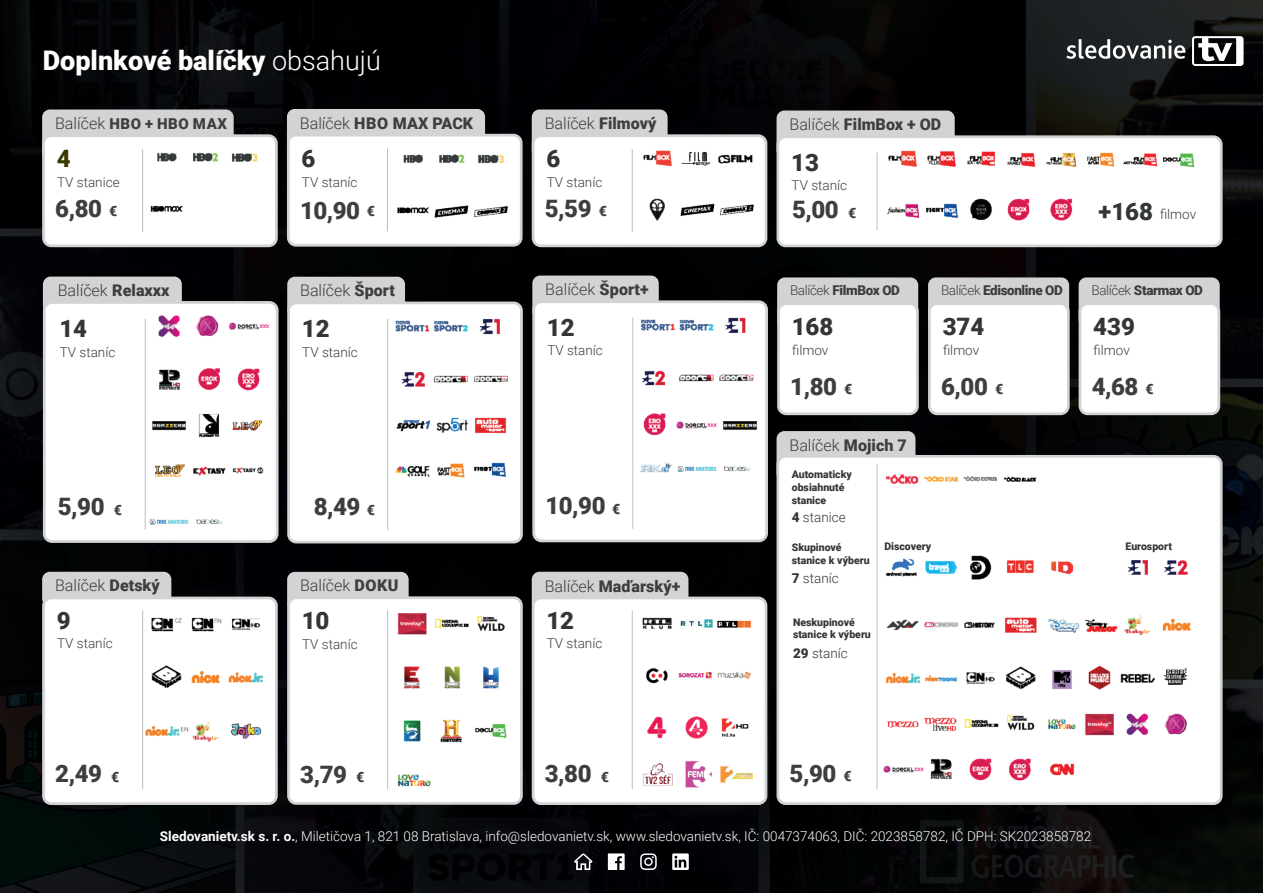
<style>
.page{position:relative;width:1263px;height:893px;background:#fff}
.page>*{position:absolute;margin:0;border:0;box-sizing:border-box;transform-origin:0 0}
.t1{font:900 27px "Roboto";color:#fff}
.t2{font:900 24px "Roboto";letter-spacing:-.02em;color:#3e3e3f}
.t3{font:900 24px "Roboto";color:#333638}
.t4{font:900 24px "Roboto";color:#3b3900}
.t5{font:300 16.05px "Roboto";color:#3e3e3f}
.t6{font:900 16.05px "Roboto";color:#3e3e3f}
.t7{font:900 15px "Roboto";letter-spacing:.035em;color:#3e3e3f}
.t8{font:900 14.1px "Roboto";color:#3e3e3f}
.t9{font:300 13.5px "Roboto";color:#fff}
.t10{font:300 13.5px "Roboto";color:#3e3e3f}
.t11{font:900 13.5px "Roboto";letter-spacing:-.03em;color:#3e3e3f}
.t12{font:300 13.5px "Roboto";color:#333638}
.t13{font:900 10.5px/12.6px "Roboto";color:#333638}
.s1{font-weight:300}
.s2{font-weight:300;font-size:16.05px}
.s3{font-weight:900}
.s4{font-size:14.1px}
.s5{font-weight:900;font-size:24px;color:#333638}
.s6{font-weight:700}
</style>
<div class="page">
<img style="left:0;top:0;width:1263px;height:893px">
<h1 class="t1" style="left:43px;top:41px;width:340px">Doplnkové balíčky <span class="s1">obsahujú</span></h1>
<p class="t7" style="left:55px;top:113px;width:173px"><span class="s2">Balíček</span> HBO + HBO MAX</p>
<p class="t6" style="left:300px;top:112px;width:175px"><span class="s1">Balíček</span> HBO MAX PACK</p>
<p class="t5" style="left:545px;top:112px;width:113px">Balíček <span class="s3">Filmový</span></p>
<p class="t6" style="left:789px;top:113px;width:153px"><span class="s1">Balíček</span> FilmBox + OD</p>
<h2 class="t4" style="left:57px;top:142px;width:15px">4</h2>
<p class="t10" style="left:57px;top:173px;width:64px">TV stanice</p>
<h2 class="t3" style="left:302px;top:142px;width:15px">6</h2>
<p class="t10" style="left:302px;top:172px;width:57px">TV staníc</p>
<h2 class="t3" style="left:546px;top:142px;width:15px">6</h2>
<p class="t10" style="left:547px;top:173px;width:57px">TV staníc</p>
<h2 class="t3" style="left:791px;top:145px;width:29px">13</h2>
<p class="t10" style="left:791px;top:176px;width:57px">TV staníc</p>
<h2 class="t2" style="left:55px;top:192px;width:64px">6,80 <span class="s4">€</span></h2>
<h2 class="t2" style="left:300px;top:193px;width:62px">10,90</h2>
<h2 class="t2" style="left:545px;top:192px;width:48px">5,59</h2>
<h2 class="t2" style="left:792px;top:192px;width:48px">5,00</h2>
<p class="t8" style="left:367px;top:201px;width:10px">€</p>
<p class="t8" style="left:599px;top:201px;width:10px">€</p>
<p class="t8" style="left:848px;top:203px;width:10px">€</p>
<p class="t5" style="left:58px;top:279px;width:113px">Balíček <span class="s3">Relaxxx</span></p>
<p class="t5" style="left:300px;top:279px;width:96px">Balíček <span class="s3">Šport</span></p>
<p class="t5" style="left:545px;top:278px;width:105px">Balíček <span class="s3">Šport+</span></p>
<p class="t11" style="left:790px;top:281px;width:111px"><span class="s1">Balíček</span> FilmBox OD</p>
<p class="t11" style="left:941px;top:281px;width:123px"><span class="s1">Balíček</span> Edisonline OD</p>
<h2 class="t3" style="left:59px;top:312px;width:29px">14</h2>
<p class="t10" style="left:60px;top:342px;width:57px">TV staníc</p>
<h2 class="t3" style="left:302px;top:311px;width:29px">12</h2>
<p class="t10" style="left:302px;top:342px;width:57px">TV staníc</p>
<h2 class="t3" style="left:547px;top:310px;width:29px">12</h2>
<p class="t10" style="left:547px;top:341px;width:57px">TV staníc</p>
<h2 class="t3" style="left:792px;top:310px;width:43px">168</h2>
<p class="t10" style="left:792px;top:341px;width:38px">filmov</p>
<h2 class="t3" style="left:943px;top:310px;width:43px">374</h2>
<p class="t10" style="left:943px;top:341px;width:38px">filmov</p>
<p class="t10" style="left:1098px;top:204px;width:99px"><span class="s5">+168</span> filmov</p>
<p class="t11" style="left:1091px;top:281px;width:113px"><span class="s1">Balíček</span> Starmax OD</p>
<h2 class="t3" style="left:1093px;top:310px;width:43px">439</h2>
<p class="t10" style="left:1093px;top:341px;width:38px">filmov</p>
<h2 class="t2" style="left:790px;top:369px;width:48px">1,80</h2>
<h2 class="t2" style="left:941px;top:369px;width:48px">6,00</h2>
<h2 class="t2" style="left:1092px;top:369px;width:48px">4,68</h2>
<p class="t8" style="left:844px;top:379px;width:10px">€</p>
<p class="t8" style="left:995px;top:379px;width:10px">€</p>
<p class="t8" style="left:1145px;top:379px;width:10px">€</p>
<p class="t5" style="left:789px;top:434px;width:119px">Balíček <span class="s3">Mojich 7</span></p>
<h2 class="t2" style="left:58px;top:490px;width:48px">5,90</h2>
<h2 class="t2" style="left:314px;top:490px;width:48px">8,49</h2>
<p class="t8" style="left:114px;top:500px;width:10px">€</p>
<p class="t8" style="left:367px;top:500px;width:10px">€</p>
<p class="t5" style="left:55px;top:574px;width:106px">Balíček <span class="s3">Detský</span></p>
<p class="t5" style="left:300px;top:574px;width:100px">Balíček <span class="s3">DOKU</span></p>
<h2 class="t2" style="left:545px;top:489px;width:62px">10,90</h2>
<p class="t8" style="left:612px;top:499px;width:10px">€</p>
<p class="t6" style="left:545px;top:575px;width:137px"><span class="s1">Balíček</span> Maďarský+</p>
<p class="t13" style="left:792px;top:468px;width:62px">Automaticky obsiahnuté stanice</p>
<p class="t12" style="left:792px;top:508px;width:55px"><span class="s3">4</span> stanice</p>
<p class="t13" style="left:792px;top:541px;width:79px">Skupinové stanice k výberu</p>
<p class="t12" style="left:792px;top:569px;width:48px"><span class="s3">7</span> staníc</p>
<p class="t13" style="left:884px;top:540px;width:48px">Discovery</p>
<p class="t13" style="left:1125px;top:539px;width:48px">Eurosport</p>
<h2 class="t3" style="left:57px;top:603px;width:15px">9</h2>
<p class="t10" style="left:57px;top:634px;width:57px">TV staníc</p>
<h2 class="t3" style="left:302px;top:603px;width:29px">10</h2>
<p class="t10" style="left:302px;top:634px;width:57px">TV staníc</p>
<h2 class="t3" style="left:546px;top:603px;width:29px">12</h2>
<p class="t10" style="left:547px;top:634px;width:57px">TV staníc</p>
<p class="t13" style="left:793px;top:615px;width:79px">Neskupinové stanice k výberu</p>
<p class="t12" style="left:793px;top:643px;width:56px"><span class="s3">29</span> staníc</p>
<h2 class="t2" style="left:55px;top:757px;width:48px">2,49</h2>
<h2 class="t2" style="left:300px;top:757px;width:48px">3,79</h2>
<h2 class="t2" style="left:545px;top:757px;width:48px">3,80</h2>
<h2 class="t2" style="left:790px;top:757px;width:48px">5,90</h2>
<p class="t8" style="left:111px;top:767px;width:10px">€</p>
<p class="t8" style="left:601px;top:767px;width:10px">€</p>
<p class="t8" style="left:356px;top:767px;width:10px">€</p>
<p class="t8" style="left:843px;top:766px;width:10px">€</p>
<p class="t9" style="left:160px;top:827px;width:933px"><span class="s6">Sledovanietv.sk s. r. o.</span>, Miletičova 1, 821 08 Bratislava, info@sledovanietv.sk, www.sledovanietv.sk, IČ: 0047374063, DIČ: 2023858782, IČ DPH: SK2023858782</p>
</div>
